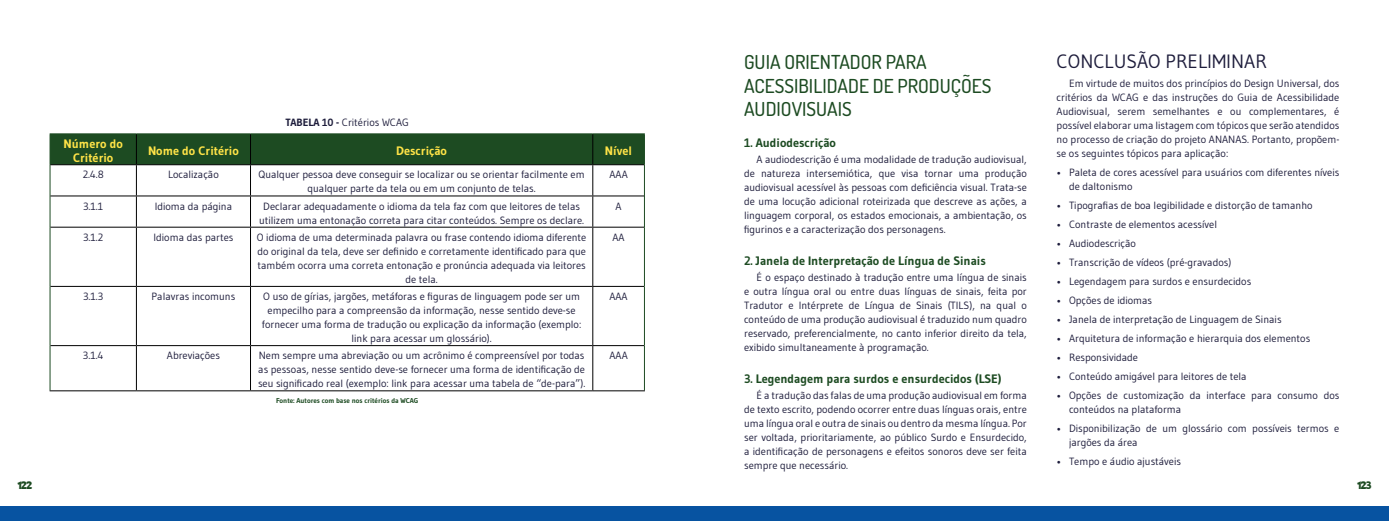
<style>
.page{position:relative;width:1389px;height:521px;background:#fff}
.page>*{position:absolute;margin:0;border:0;box-sizing:border-box;transform-origin:0 0}
.t1{font:500 19.25px/23.1px "Dosis";color:#1d4b22}
.t2{font:19.25px "Gudea";color:#1d1c3b}
.t3{font:700 12.25px "Gudea";color:#1d4b22}
.t4{font:700 12.25px/14px "Gudea";color:#ffe347;text-align:center}
.t5{font:10.5px/14px "Gudea";color:#1d1c3b;text-align:justify}
.t6{font:10.5px "Blue Lagoon";letter-spacing:-.04em;color:#1d4b22}
.t7{font:700 7px "Gudea";color:#1d4b22}
.s1{font-weight:700}
</style>
<div class="page">
<div style="left:0;top:506px;width:1389px;height:15px;background:#0753a1"></div>
<div style="left:51px;top:134px;width:593px;height:30px;background:#1d4b22"></div>
<hr style="left:50px;top:133px;width:86px;height:1px;background:#1d4b22">
<hr style="left:50px;top:134px;width:1px;height:31px;background:#1d4b22">
<hr style="left:136px;top:133px;width:115px;height:1px;background:#1d4b22">
<hr style="left:251px;top:133px;width:342px;height:1px;background:#1d4b22">
<hr style="left:593px;top:133px;width:52px;height:1px;background:#1d4b22">
<hr style="left:644px;top:134px;width:1px;height:31px;background:#1d4b22">
<hr style="left:50px;top:165px;width:1px;height:31px;background:#1d4b22">
<hr style="left:644px;top:165px;width:1px;height:31px;background:#1d4b22">
<hr style="left:50px;top:196px;width:1px;height:31px;background:#1d4b22">
<hr style="left:644px;top:196px;width:1px;height:31px;background:#1d4b22">
<hr style="left:50px;top:227px;width:1px;height:59px;background:#1d4b22">
<hr style="left:644px;top:227px;width:1px;height:59px;background:#1d4b22">
<hr style="left:50px;top:286px;width:1px;height:60px;background:#1d4b22">
<hr style="left:644px;top:286px;width:1px;height:60px;background:#1d4b22">
<hr style="left:50px;top:346px;width:1px;height:44px;background:#1d4b22">
<hr style="left:644px;top:346px;width:1px;height:44px;background:#1d4b22">
<hr style="left:136px;top:134px;width:1px;height:30px;background:#000">
<hr style="left:250px;top:134px;width:1px;height:30px;background:#000">
<hr style="left:592px;top:134px;width:1px;height:30px;background:#000">
<hr style="left:50px;top:164px;width:86px;height:1px;background:#000">
<hr style="left:136px;top:164px;width:115px;height:1px;background:#000">
<hr style="left:136px;top:165px;width:1px;height:30px;background:#000">
<hr style="left:251px;top:164px;width:342px;height:1px;background:#000">
<hr style="left:250px;top:165px;width:1px;height:30px;background:#000">
<hr style="left:593px;top:164px;width:51px;height:1px;background:#000">
<hr style="left:592px;top:165px;width:1px;height:30px;background:#000">
<hr style="left:50px;top:195px;width:86px;height:1px;background:#000">
<hr style="left:136px;top:195px;width:115px;height:1px;background:#000">
<hr style="left:136px;top:196px;width:1px;height:31px;background:#000">
<hr style="left:251px;top:195px;width:342px;height:1px;background:#000">
<hr style="left:250px;top:196px;width:1px;height:31px;background:#000">
<hr style="left:593px;top:195px;width:51px;height:1px;background:#000">
<hr style="left:592px;top:196px;width:1px;height:31px;background:#000">
<hr style="left:50px;top:227px;width:86px;height:1px;background:#000">
<hr style="left:136px;top:227px;width:115px;height:1px;background:#000">
<hr style="left:136px;top:228px;width:1px;height:58px;background:#000">
<hr style="left:251px;top:227px;width:342px;height:1px;background:#000">
<hr style="left:250px;top:228px;width:1px;height:58px;background:#000">
<hr style="left:593px;top:227px;width:51px;height:1px;background:#000">
<hr style="left:592px;top:228px;width:1px;height:58px;background:#000">
<hr style="left:50px;top:286px;width:86px;height:1px;background:#000">
<hr style="left:136px;top:286px;width:115px;height:1px;background:#000">
<hr style="left:136px;top:287px;width:1px;height:58px;background:#000">
<hr style="left:251px;top:286px;width:342px;height:1px;background:#000">
<hr style="left:250px;top:287px;width:1px;height:58px;background:#000">
<hr style="left:593px;top:286px;width:51px;height:1px;background:#000">
<hr style="left:592px;top:287px;width:1px;height:58px;background:#000">
<hr style="left:50px;top:345px;width:86px;height:1px;background:#000">
<hr style="left:136px;top:345px;width:115px;height:1px;background:#000">
<hr style="left:136px;top:346px;width:1px;height:44px;background:#000">
<hr style="left:251px;top:345px;width:342px;height:1px;background:#000">
<hr style="left:250px;top:346px;width:1px;height:44px;background:#000">
<hr style="left:593px;top:345px;width:51px;height:1px;background:#000">
<hr style="left:592px;top:346px;width:1px;height:44px;background:#000">
<hr style="left:50px;top:390px;width:86px;height:1px;background:#000">
<hr style="left:136px;top:390px;width:115px;height:1px;background:#000">
<hr style="left:251px;top:390px;width:342px;height:1px;background:#000">
<hr style="left:593px;top:390px;width:52px;height:1px;background:#000">
<p class="t5" style="left:286px;top:115px;width:125px"><span class="s1">TABELA 10 -</span> Critérios WCAG</p>
<p class="t4" style="left:64px;top:137px;width:61px">Número do<br>Critério</p>
<p class="t4" style="left:148px;top:144px;width:92px">Nome do Critério</p>
<p class="t4" style="left:396px;top:144px;width:52px">Descrição</p>
<p class="t4" style="left:605px;top:144px;width:29px">Nível</p>
<p class="t5" style="left:83px;top:168px;width:23px">2.4.8</p>
<p class="t5" style="left:168px;top:168px;width:52px">Localização</p>
<p class="t5" style="left:259px;top:168px;width:328px;text-align:center">Qualquer pessoa deve conseguir se localizar ou se orientar facilmente em qualquer parte da tela ou em um conjunto de telas.</p>
<p class="t5" style="left:609px;top:168px;width:20px">AAA</p>
<p class="t5" style="left:83px;top:199px;width:22px">3.1.1</p>
<p class="t5" style="left:155px;top:199px;width:79px">Idioma da página</p>
<p class="t5" style="left:259px;top:199px;width:327px;text-align:center">Declarar adequadamente o idioma da tela faz com que leitores de telas utilizem uma entonação correta para citar conteúdos. Sempre os declare.</p>
<p class="t5" style="left:616px;top:199px;width:8px">A</p>
<p class="t5" style="left:83px;top:230px;width:22px">3.1.2</p>
<p class="t5" style="left:154px;top:230px;width:81px">Idioma das partes</p>
<p class="t5" style="left:257px;top:230px;width:331px;text-align:center">O idioma de uma determinada palavra ou frase contendo idioma diferente do original da tela, deve ser definido e corretamente identificado para que também ocorra uma correta entonação e pronúncia adequada via leitores de tela.</p>
<p class="t5" style="left:613px;top:230px;width:14px">AA</p>
<p class="t5" style="left:83px;top:289px;width:22px">3.1.3</p>
<p class="t5" style="left:152px;top:289px;width:85px">Palavras incomuns</p>
<p class="t5" style="left:262px;top:289px;width:321px;text-align:center">O uso de gírias, jargões, metáforas e figuras de linguagem pode ser um empecilho para a compreensão da informação, nesse sentido deve-se fornecer uma forma de tradução ou explicação da informação (exemplo: link para acessar um glossário).</p>
<p class="t5" style="left:609px;top:289px;width:20px">AAA</p>
<p class="t5" style="left:83px;top:348px;width:22px">3.1.4</p>
<p class="t5" style="left:167px;top:348px;width:55px">Abreviações</p>
<p class="t5" style="left:258px;top:348px;width:329px">Nem sempre uma abreviação ou um acrônimo é compreensível por todas as pessoas, nesse sentido deve-se fornecer uma forma de identificação de seu significado real (exemplo: link para acessar uma tabela de “de-para”).</p>
<p class="t5" style="left:609px;top:348px;width:20px">AAA</p>
<p class="t7" style="left:276px;top:396px;width:144px">Fonte: Autores com base nos critérios da WCAG</p>
<h1 class="t1" style="left:744px;top:50px;width:249px">GUIA ORIENTADOR PARA<br>ACESSIBILIDADE DE PRODUÇÕES<br>AUDIOVISUAIS</h1>
<p class="t3" style="left:744px;top:135px;width:93px">1. Audiodescrição</p>
<p class="t5" style="left:744px;top:153px;width:284px;text-indent:12px">A audiodescrição é uma modalidade de tradução audiovisual, de natureza intersemiótica, que visa tornar uma produção audiovisual acessível às pessoas com deficiência visual. Trata-se de uma locução adicional roteirizada que descreve as ações, a linguagem corporal, os estados emocionais, a ambientação, os figurinos e a caracterização dos personagens.</p>
<p class="t3" style="left:744px;top:253px;width:243px">2. Janela de Interpretação de Língua de Sinais</p>
<p class="t5" style="left:744px;top:270px;width:284px;text-indent:12px">É o espaço destinado à tradução entre uma língua de sinais e outra língua oral ou entre duas línguas de sinais, feita por Tradutor e Intérprete de Língua de Sinais (TILS), na qual o conteúdo de uma produção audiovisual é traduzido num quadro reservado, preferencialmente, no canto inferior direito da tela, exibido simultaneamente à programação.</p>
<p class="t3" style="left:744px;top:371px;width:259px">3. Legendagem para surdos e ensurdecidos (LSE)</p>
<p class="t5" style="left:744px;top:388px;width:284px;text-indent:12px">É a tradução das falas de uma produção audiovisual em forma de texto escrito, podendo ocorrer entre duas línguas orais, entre uma língua oral e outra de sinais ou dentro da mesma língua. Por ser voltada, prioritariamente, ao público Surdo e Ensurdecido, a identificação de personagens e efeitos sonoros deve ser feita sempre que necessário.</p>
<h1 class="t2" style="left:1057px;top:50px;width:212px">CONCLUSÃO PRELIMINAR</h1>
<p class="t5" style="left:1057px;top:76px;width:284px;text-indent:12px">Em virtude de muitos dos princípios do Design Universal, dos critérios da WCAG e das instruções do Guia de Acessibilidade Audiovisual, serem semelhantes e ou complementares, é possível elaborar uma listagem com tópicos que serão atendidos no processo de criação do projeto ANANAS. Portanto, propõem&shy;se os seguintes tópicos para aplicação:</p>
<p class="t5" style="left:1069px;top:165px;width:272px;text-indent:-12px">• Paleta de cores acessível para usuários com diferentes níveis de daltonismo</p>
<p class="t5" style="left:1057px;top:198px;width:258px">• Tipografias de boa legibilidade e distorção de tamanho</p>
<p class="t5" style="left:1057px;top:217px;width:162px">• Contraste de elementos acessível</p>
<p class="t5" style="left:1057px;top:236px;width:81px">• Audiodescrição</p>
<p class="t5" style="left:1057px;top:255px;width:176px">• Transcrição de vídeos (pré-gravados)</p>
<p class="t5" style="left:1057px;top:274px;width:196px">• Legendagem para surdos e ensurdecidos</p>
<p class="t5" style="left:1057px;top:293px;width:97px">• Opções de idiomas</p>
<p class="t5" style="left:1057px;top:312px;width:226px">• Janela de interpretação de Linguagem de Sinais</p>
<p class="t5" style="left:1057px;top:331px;width:255px">• Arquitetura de informação e hierarquia dos elementos</p>
<p class="t5" style="left:1057px;top:350px;width:83px">• Responsividade</p>
<p class="t5" style="left:1057px;top:369px;width:192px">• Conteúdo amigável para leitores de tela</p>
<p class="t5" style="left:1069px;top:388px;width:272px;text-indent:-12px">• Opções de customização da interface para consumo dos conteúdos na plataforma</p>
<p class="t5" style="left:1069px;top:421px;width:272px;text-indent:-12px">• Disponibilização de um glossário com possíveis termos e jargões da área</p>
<p class="t5" style="left:1057px;top:454px;width:126px">• Tempo e áudio ajustáveis</p>
<p class="t6" style="left:18px;top:478px;width:16px">122</p>
<p class="t6" style="left:1357px;top:478px;width:16px">123</p>
</div>
